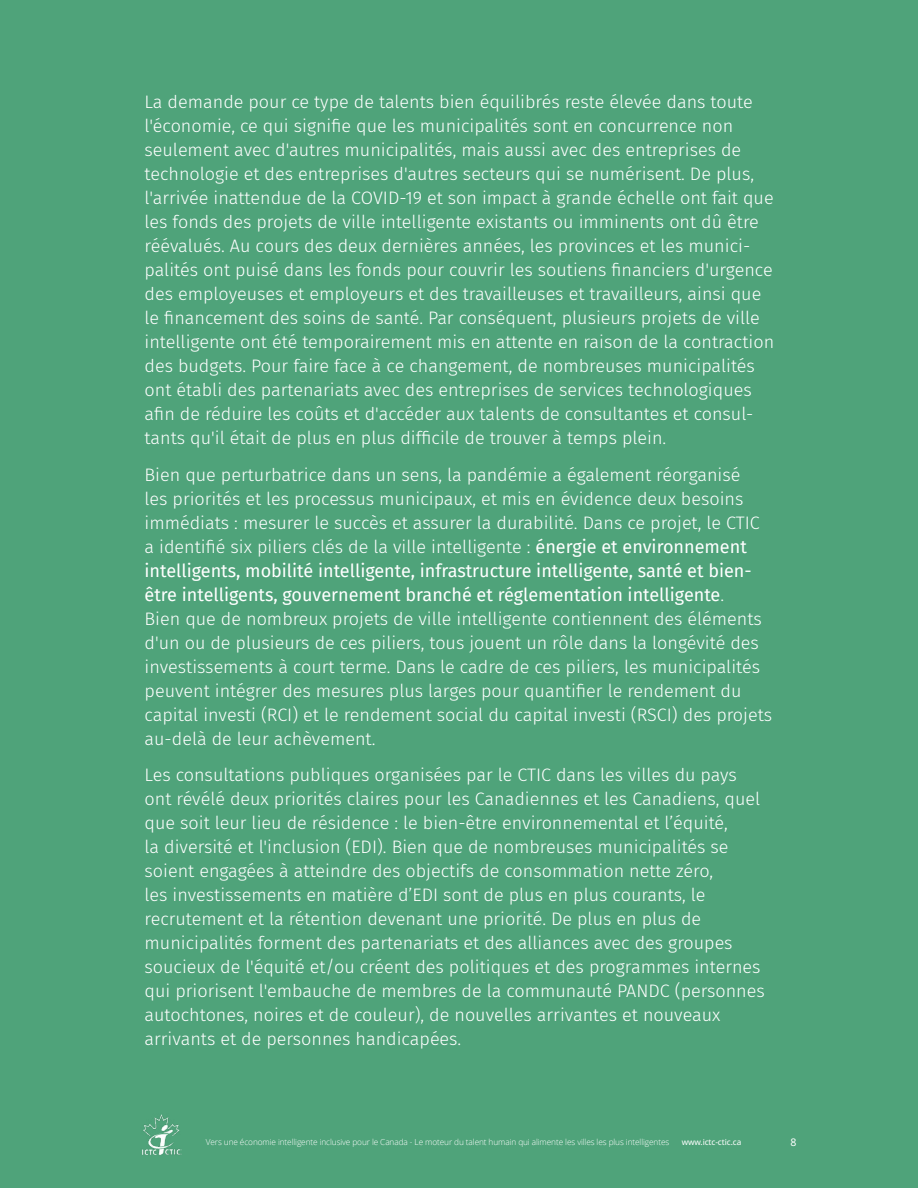
<style>
.page{position:relative;width:918px;height:1188px;background:#4fa37a}
.page>*{position:absolute;margin:0;border:0;box-sizing:border-box;transform-origin:0 0}
.t1{font:300 18px/24px "Fira Sans";color:#fff}
.t2{font:10.5px "Noto Sans";color:#fff}
.t3{font:300 8.25px "Open Sans";letter-spacing:-.01em;color:#fff}
.t4{font:8.25px "Noto Sans";letter-spacing:-.01em;color:#fff}
.s1{font-weight:400}
</style>
<div class="page">
<img style="left:142px;top:1114px;width:40px;height:41px">
<p class="t1" style="left:145px;top:90px;width:631px">La demande pour ce type de talents bien équilibrés reste élevée dans toute l'économie, ce qui signifie que les municipalités sont en concurrence non seulement avec d'autres municipalités, mais aussi avec des entreprises de technologie et des entreprises d'autres secteurs qui se numérisent. De plus, l'arrivée inattendue de la COVID-19 et son impact à grande échelle ont fait que les fonds des projets de ville intelligente existants ou imminents ont dû être réévalués. Au cours des deux dernières années, les provinces et les munici&shy;palités ont puisé dans les fonds pour couvrir les soutiens financiers d'urgence des employeuses et employeurs et des travailleuses et travailleurs, ainsi que le financement des soins de santé. Par conséquent, plusieurs projets de ville intelligente ont été temporairement mis en attente en raison de la contraction des budgets. Pour faire face à ce changement, de nombreuses municipalités ont établi des partenariats avec des entreprises de services technologiques afin de réduire les coûts et d'accéder aux talents de consultantes et consul&shy;tants qu'il était de plus en plus difficile de trouver à temps plein.</p>
<p class="t1" style="left:145px;top:462px;width:629px">Bien que perturbatrice dans un sens, la pandémie a également réorganisé<br>les priorités et les processus municipaux, et mis en évidence deux besoins immédiats : mesurer le succès et assurer la durabilité. Dans ce projet, le CTIC a identifié six piliers clés de la ville intelligente : <span class="s1">énergie et environnement intelligents, mobilité intelligente, infrastructure intelligente, santé et bien&shy;être intelligents, gouvernement branché et réglementation intelligente</span>.<br>Bien que de nombreux projets de ville intelligente contiennent des éléments d'un ou de plusieurs de ces piliers, tous jouent un rôle dans la longévité des investissements à court terme. Dans le cadre de ces piliers, les municipalités peuvent intégrer des mesures plus larges pour quantifier le rendement du capital investi (RCI) et le rendement social du capital investi (RSCI) des projets au-delà de leur achèvement.</p>
<p class="t1" style="left:145px;top:763px;width:622px">Les consultations publiques organisées par le CTIC dans les villes du pays ont révélé deux priorités claires pour les Canadiennes et les Canadiens, quel que soit leur lieu de résidence : le bien-être environnemental et l’équité,<br>la diversité et l'inclusion (EDI). Bien que de nombreuses municipalités se soient engagées à atteindre des objectifs de consommation nette zéro,<br>les investissements en matière d’EDI sont de plus en plus courants, le recrutement et la rétention devenant une priorité. De plus en plus de municipalités forment des partenariats et des alliances avec des groupes soucieux de l'équité et/ou créent des politiques et des programmes internes qui priorisent l'embauche de membres de la communauté PANDC (personnes autochtones, noires et de couleur), de nouvelles arrivantes et nouveaux arrivants et de personnes handicapées.</p>
<p class="t3" style="left:206px;top:1137px;width:465px">Vers une économie intelligente inclusive pour le Canada - Le moteur du talent humain qui alimente les villes les plus intelligentes</p>
<p class="t4" style="left:682px;top:1137px;width:61px">www.ictc-ctic.ca</p>
<p class="t2" style="left:790px;top:1135px;width:8px">8</p>
</div>
